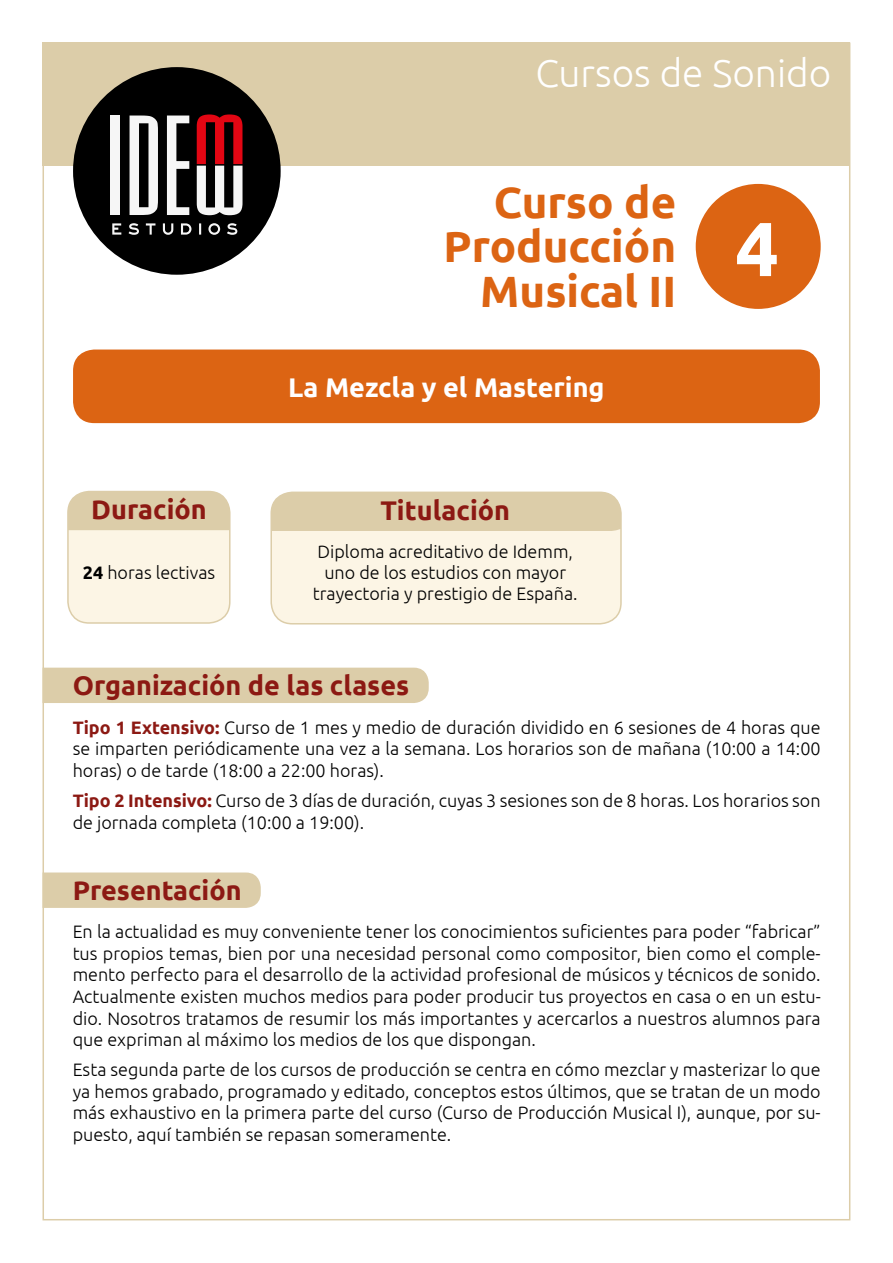
<style>
.page{position:relative;width:893px;height:1263px;background:#fff}
.page>*{position:absolute;margin:0;border:0;box-sizing:border-box;transform-origin:0 0}
.t1{font:700 76.5px "Ubuntu";color:#fff}
.t2{font:700 43.8px/44.4px "Ubuntu";color:#dc6413;text-align:right}
.t3{font:300 38.7px "Ubuntu";color:#fff}
.t4{font:700 27px "Ubuntu";color:#8c1913}
.t5{font:700 27px "Ubuntu";color:#fff}
.t6{font:300 18px/21.6px "Ubuntu";color:#000;text-align:justify}
.s1{font-weight:700}
.s2{font-weight:700;color:#8c1913}
</style>
<div class="page">
<div style="left:43px;top:43px;width:807px;height:123px;background:#dccda9"></div>
<div style="left:73px;top:67px;width:208px;height:208px;background:#000;border-radius:50%"></div>
<div style="left:111px;top:116px;width:9px;height:99px;background:#f6f6f6"></div>
<svg style="left:130px;top:116px;width:28px;height:99px"></svg>
<svg style="left:167px;top:116px;width:22px;height:99px"></svg>
<svg style="left:197px;top:114px;width:46px;height:101px"></svg>
<svg style="left:112px;top:223px;width:125px;height:12px"></svg>
<div style="left:271px;top:492px;width:350px;height:132px;background:#fcf5e5;border-radius:21px"></div>
<div style="left:273px;top:492px;width:346px;height:39px;background:#dccda9"></div>
<div style="left:270px;top:492px;width:352px;height:132px;border:2px solid #dccda9;border-radius:21px"></div>
<div style="left:43px;top:872px;width:218px;height:36px;background:#dccda9"></div>
<div style="left:43px;top:668px;width:386px;height:35px;background:#dccda9"></div>
<div style="left:73px;top:349px;width:747px;height:74px;background:#dc6413;border-radius:21px"></div>
<div style="left:696px;top:184px;width:125px;height:125px;background:#dc6413;border-radius:50%"></div>
<div style="left:68px;top:491px;width:162px;height:132px;background:#fcf5e5;border-radius:21px"></div>
<div style="left:68px;top:491px;width:160px;height:39px;background:#dccda9"></div>
<div style="left:67px;top:491px;width:164px;height:133px;border:2px solid #dccda9;border-radius:21px"></div>
<h3 class="t3" style="left:535px;top:50px;width:297px">Cursos de Sonido</h3>
<h3 class="t4" style="left:91px;top:493px;width:117px">Duración</h3>
<p class="t6" style="left:83px;top:562px;width:134px"><span class="s1">24</span> horas lectivas</p>
<h2 class="t2" style="left:443px;top:179px;width:234px">Curso de<br>Producción<br>Musical II</h2>
<h3 class="t5" style="left:288px;top:371px;width:318px">La Mezcla y el Mastering</h3>
<h3 class="t4" style="left:380px;top:494px;width:131px">Titulación</h3>
<p class="t6" style="left:313px;top:541px;width:266px;line-height:21px;text-align:center">Diploma acreditativo de Idemm, uno de los estudios con mayor trayectoria y prestigio de España.</p>
<h1 class="t1" style="left:735px;top:202px;width:45px">4</h1>
<h3 class="t4" style="left:73px;top:669px;width:338px">Organización de las clases</h3>
<p class="t6" style="left:73px;top:716px;width:749px"><span class="s2">Tipo 1 Extensivo:</span> Curso de 1 mes y medio de duración dividido en 6 sesiones de 4 horas que se imparten periódicamente una vez a la semana. Los horarios son de mañana (10:00 a 14:00 horas) o de tarde (18:00 a 22:00 horas).</p>
<p class="t6" style="left:73px;top:789px;width:749px"><span class="s2">Tipo 2 Intensivo:</span> Curso de 3 días de duración, cuyas 3 sesiones son de 8 horas. Los horarios son de jornada completa (10:00 a 19:00).</p>
<h3 class="t4" style="left:73px;top:873px;width:171px">Presentación</h3>
<p class="t6" style="left:73px;top:920px;width:750px">En la actualidad es muy conveniente tener los conocimientos suficientes para poder “fabricar” tus propios temas, bien por una necesidad personal como compositor, bien como el comple&shy;mento perfecto para el desarrollo de la actividad profesional de músicos y técnicos de sonido.<br>Actualmente existen muchos medios para poder producir tus proyectos en casa o en un estu&shy;dio. Nosotros tratamos de resumir los más importantes y acercarlos a nuestros alumnos para que expriman al máximo los medios de los que dispongan.</p>
<p class="t6" style="left:73px;top:1058px;width:750px">Esta segunda parte de los cursos de producción se centra en cómo mezclar y masterizar lo que ya hemos grabado, programado y editado, conceptos estos últimos, que se tratan de un modo más exhaustivo en la primera parte del curso (Curso de Producción Musical I), aunque, por su&shy;puesto, aquí también se repasan someramente.</p>
</div>
